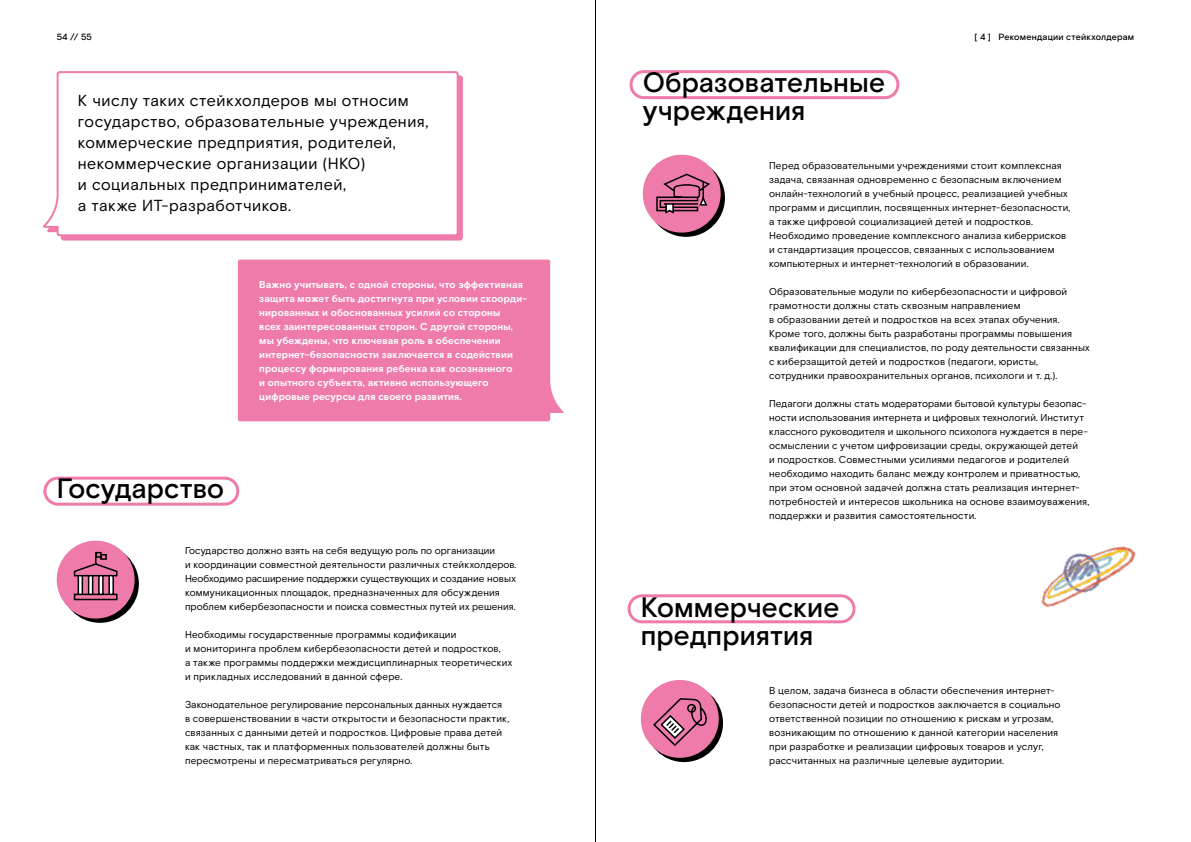
<style>
.page{position:relative;width:1191px;height:842px;background:#fff}
.page>*{position:absolute;margin:0;border:0;box-sizing:border-box;transform-origin:0 0}
.t1{font:500 28px/28px "Rostelecom Basis";letter-spacing:.005em;color:#000}
.t2{font:16px/21px "Rostelecom Basis";letter-spacing:.03em;color:#000}
.t3{font:10px/14px "Rostelecom Basis";letter-spacing:.015em;color:#000}
.t4{font:700 10px/14px "Rostelecom Basis";letter-spacing:.02em;color:#fff}
.t5{font:500 9px "Rostelecom Basis";letter-spacing:.025em;color:#000}
</style>
<div class="page">
<div style="left:43px;top:477px;width:196px;height:29px;border:3px solid #ee7ba9;border-radius:13px"></div>
<div style="left:627px;top:594px;width:228px;height:29px;border:3px solid #ee7ba9;border-radius:13px"></div>
<svg style="left:61px;top:545px;width:78px;height:78px"></svg>
<svg style="left:645px;top:684px;width:78px;height:78px"></svg>
<div style="left:57px;top:541px;width:78px;height:77px;background:#ee7ba9;border-radius:50%"></div>
<div style="left:641px;top:680px;width:77px;height:78px;background:#ee7ba9;border-radius:50%"></div>
<div style="left:238px;top:260px;width:326px;height:161px;background:#ee7ba9"></div>
<svg style="left:60px;top:75px;width:403px;height:166px;background:#ef86b0"></svg>
<svg style="left:43px;top:71px;width:416px;height:166px"></svg>
<div style="left:629px;top:70px;width:270px;height:29px;border:3px solid #ee7ba9;border-radius:13px"></div>
<svg style="left:647px;top:159px;width:78px;height:78px"></svg>
<div style="left:643px;top:155px;width:77px;height:78px;background:#ee7ba9;border-radius:50%"></div>
<img style="left:1041px;top:546px;width:95px;height:62px">
<svg style="left:73px;top:551px;width:45px;height:50px"></svg>
<svg style="left:656px;top:173px;width:54px;height:41px"></svg>
<svg style="left:652px;top:698px;width:57px;height:49px"></svg>
<hr style="left:595px;top:0;width:1px;height:842px;background:#000">
<p class="t5" style="left:57px;top:32px;width:37px">54 // 55</p>
<p class="t5" style="left:974px;top:32px;width:161px">[ 4 ] Рекомендации стейкхолдерам</p>
<h2 class="t2" style="left:78px;top:90px;width:352px">К числу таких стейкхолдеров мы относим государство, образовательные учреждения, коммерческие предприятия, родителей, некоммерческие организации (НКО)<br>и социальных предпринимателей,<br>а также ИТ-разработчиков.</h2>
<h1 class="t1" style="left:57px;top:475px;width:169px">Государство</h1>
<p class="t4" style="left:259px;top:278px;width:269px">Важно учитывать, с одной стороны, что эффективная защита может быть достигнута при условии скоорди&shy;нированных и обоснованных усилий со стороны<br>всех заинтересованных сторон. С другой стороны, мы убеждены, что ключевая роль в обеспечении интернет-безопасности заключается в содействии процессу формирования ребенка как осознанного<br>и опытного субъекта, активно использующего цифровые ресурсы для своего развития.</p>
<p class="t3" style="left:185px;top:544px;width:333px">Государство должно взять на себя ведущую роль по организации<br>и координации совместной деятельности различных стейкхолдеров.<br>Необходимо расширение поддержки существующих и создание новых коммуникационных площадок, предназначенных для обсуждения проблем кибербезопасности и поиска совместных путей их решения.</p>
<p class="t3" style="left:185px;top:628px;width:329px">Необходимы государственные программы кодификации<br>и мониторинга проблем кибербезопасности детей и подростков,<br>а также программы поддержки междисциплинарных теоретических и прикладных исследований в данной сфере.</p>
<p class="t3" style="left:185px;top:698px;width:326px">Законодательное регулирование персональных данных нуждается в совершенствовании в части открытости и безопасности практик, связанных с данными детей и подростков. Цифровые права детей как частных, так и платформенных пользователей должны быть пересмотрены и пересматриваться регулярно.</p>
<h1 class="t1" style="left:643px;top:69px;width:244px">Образовательные учреждения</h1>
<p class="t3" style="left:769px;top:159px;width:303px">Перед образовательными учреждениями стоит комплексная задача, связанная одновременно с безопасным включением онлайн-технологий в учебный процесс, реализацией учебных программ и дисциплин, посвященных интернет-безопасности, а также цифровой социализацией детей и подростков.<br>Необходимо проведение комплексного анализа киберрисков и стандартизация процессов, связанных с использованием компьютерных и интернет-технологий в образовании.</p>
<p class="t3" style="left:769px;top:285px;width:322px">Образовательные модули по кибербезопасности и цифровой грамотности должны стать сквозным направлением<br>в образовании детей и подростков на всех этапах обучения.<br>Кроме того, должны быть разработаны программы повышения квалификации для специалистов, по роду деятельности связанных с киберзащитой детей и подростков (педагоги, юристы, сотрудники правоохранительных органов, психологи и т. д.).</p>
<p class="t3" style="left:769px;top:397px;width:322px">Педагоги должны стать модераторами бытовой культуры безопас&shy;ности использования интернета и цифровых технологий. Институт классного руководителя и школьного психолога нуждается в пере&shy;осмыслении с учетом цифровизации среды, окружающей детей<br>и подростков. Совместными усилиями педагогов и родителей необходимо находить баланс между контролем и приватностью, при этом основной задачей должна стать реализация интернет&shy;потребностей и интересов школьника на основе взаимоуважения, поддержки и развития самостоятельности.</p>
<h1 class="t1" style="left:641px;top:594px;width:200px">Коммерческие предприятия</h1>
<p class="t3" style="left:769px;top:684px;width:293px">В целом, задача бизнеса в области обеспечения интернет&shy;безопасности детей и подростков заключается в социально ответственной позиции по отношению к рискам и угрозам, возникающим по отношению к данной категории населения при разработке и реализации цифровых товаров и услуг, рассчитанных на различные целевые аудитории.</p>
</div>
